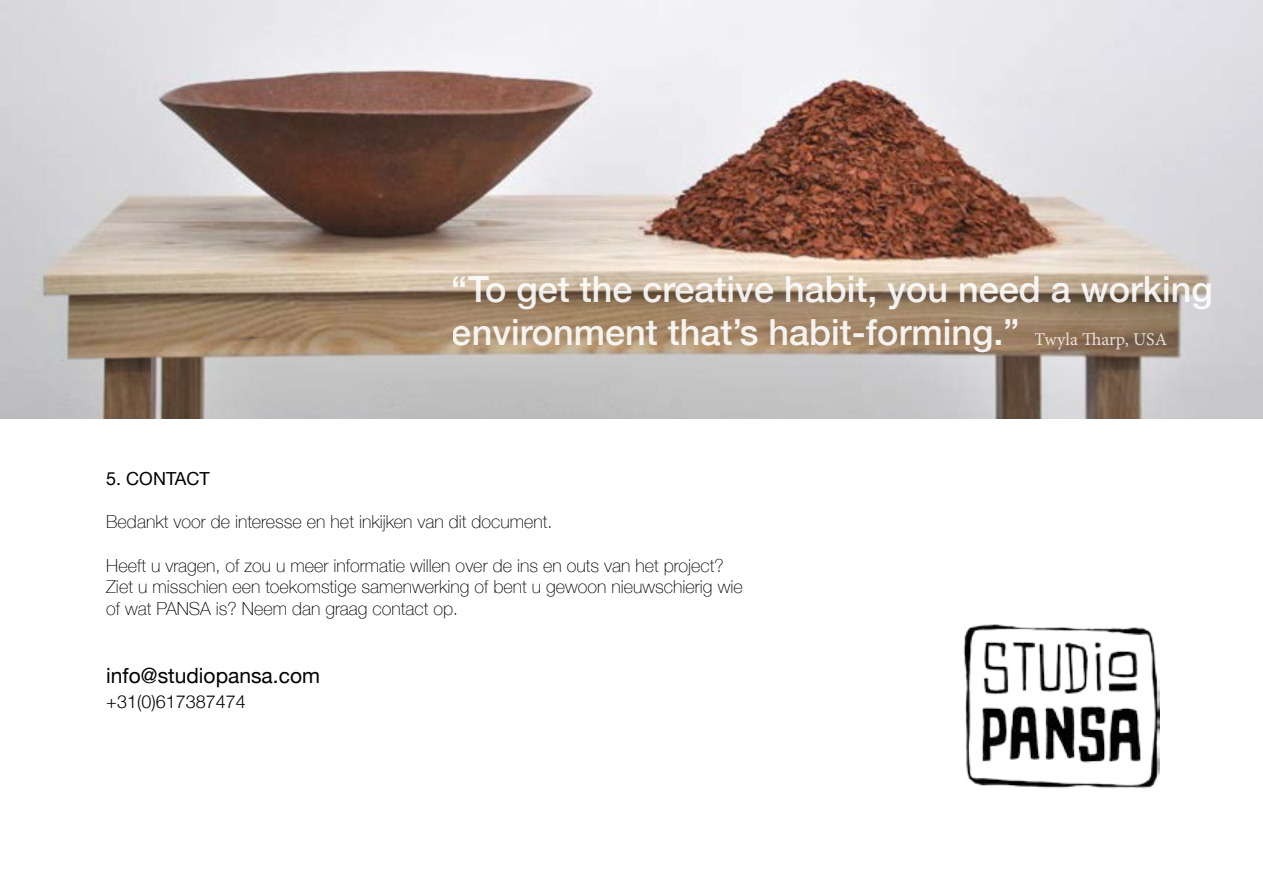
<style>
.page{position:relative;width:1263px;height:893px;background:#fff}
.page>*{position:absolute;margin:0;border:0;box-sizing:border-box;transform-origin:0 0}
.t1{font:500 36px/43.2px "Helvetica Neue";color:#fff}
.t2{font:21px "Helvetica Neue";color:#000}
.t3{font:100 18px/21.6px "Helvetica Neue";color:#000}
.t4{font:300 18px "Helvetica Neue";color:#000}
.t5{font:18px "Helvetica Neue";color:#000}
.s1{font-family:"Minion Pro";font-weight:400;font-size:18px}
</style>
<div class="page">
<img style="left:0;top:0;width:1263px;height:419px">
<img style="left:964px;top:624px;width:195px;height:165px">
<h1 class="t1" style="left:452px;top:265px;width:762px">“To get the creative habit, you need a working environment that’s habit-forming.” <span class="s1">Twyla Tharp, USA</span></h1>
<p class="t5" style="left:106px;top:466px;width:105px">5. CONTACT</p>
<p class="t3" style="left:106px;top:510px;width:448px">Bedankt voor de interesse en het inkijken van dit document.</p>
<p class="t3" style="left:106px;top:554px;width:638px">Heeft u vragen, of zou u meer informatie willen over de ins en outs van het project?<br>Ziet u misschien een toekomstige samenwerking of bent u gewoon nieuwschierig wie of wat PANSA is? Neem dan graag contact op.</p>
<p class="t2" style="left:106px;top:661px;width:215px">info@studiopansa.com</p>
<p class="t4" style="left:106px;top:687px;width:141px">+31(0)617387474</p>
</div>
